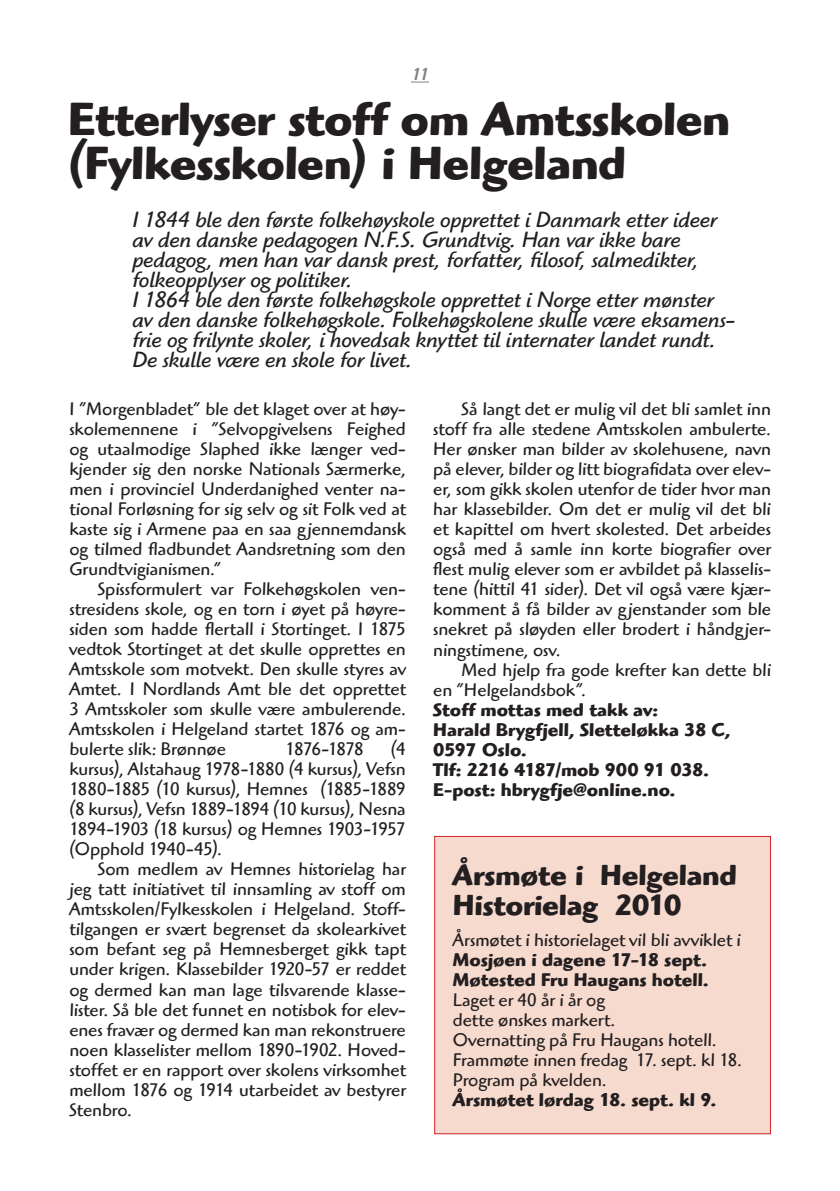
<style>
.page{position:relative;width:840px;height:1191px;background:#fff}
.page>*{position:absolute;margin:0;border:0;box-sizing:border-box;transform-origin:0 0}
.t1{font:700 48px/44px "Highlander Std";letter-spacing:-.01em;color:#231f20}
.t2{font:700 30px/30px "Highlander Std";letter-spacing:-.01em;color:#231f20}
.t3{font:italic 23px/20px "Highlander Std";letter-spacing:-.01em;color:#231f20}
.t4{font:19px/20px "Highlander Std";color:#231f20;text-align:justify}
.t5{font:700 19px/20px "Highlander Std";color:#231f20}
.t6{font:19px "Highlander Std";letter-spacing:-.045em;color:#231f20}
.t7{font:italic 500 18px "Highlander Std";color:#808285}
</style>
<div class="page">
<svg style="left:411px;top:82px;width:17px;height:1px"></svg>
<div style="left:434px;top:836px;width:336px;height:298px;background:#f7dace;border:1px solid #d1232a"></div>
<p class="t7" style="left:411px;top:64px;width:19px">11</p>
<h1 class="t1" style="left:68px;top:97px;width:663px">Etterlyser stoff om Amtsskolen (Fylkesskolen) i Helgeland</h1>
<p class="t3" style="left:132px;top:210px;width:604px">I 1844 ble den første folkehøyskole opprettet i Danmark etter ideer av den danske pedagogen N.F.S. Grundtvig. Han var ikke bare pedagog, men han var dansk prest, forfatter, filosof, salmedikter, folkeopplyser og politiker.<br>I 1864 ble den første folkehøgskole opprettet i Norge etter mønster av den danske folkehøgskole. Folkehøgskolene skulle være eksamens&shy;frie og frilynte skoler, i hovedsak knyttet til internater landet rundt.<br>De skulle være en skole for livet.</p>
<p class="t4" style="left:69px;top:399px;width:338px">I ”Morgenbladet” ble det klaget over at høy&shy;skolemennene i ”Selvopgivelsens Feighed og utaalmodige Slaphed ikke længer ved&shy;kjender sig den norske Nationals Særmerke, men i provinciel Underdanighed venter na&shy;tional Forløsning for sig selv og sit Folk ved at kaste sig i Armene paa en saa gjennemdansk og tilmed fladbundet Aandsretning som den Grundtvigianismen.”</p>
<p class="t4" style="left:69px;top:579px;width:338px;text-indent:28px">Spissformulert var Folkehøgskolen ven&shy;stresidens skole, og en torn i øyet på høyre&shy;siden som hadde flertall i Stortinget. I 1875 vedtok Stortinget at det skulle opprettes en Amtsskole som motvekt. Den skulle styres av Amtet. I Nordlands Amt ble det opprettet 3 Amtsskoler som skulle være ambulerende.<br>Amtsskolen i Helgeland startet 1876 og am&shy;bulerte slik: Brønnøe</p>
<p class="t4" style="left:69px;top:739px;width:338px;text-indent:321px">(4 kursus), Alstahaug 1978-1880 (4 kursus), Vefsn 1880-1885 (10 kursus), Hemnes (1885-1889 (8 kursus), Vefsn 1889-1894 (10 kursus), Nesna 1894-1903 (18 kursus) og Hemnes 1903-1957 (Opphold 1940-45).</p>
<p class="t4" style="left:69px;top:859px;width:338px;text-indent:28px">Som medlem av Hemnes historielag har jeg tatt initiativet til innsamling av stoff om Amtsskolen/Fylkesskolen i Helgeland. Stoff&shy;tilgangen er svært begrenset da skolearkivet som befant seg på Hemnesberget gikk tapt under krigen. Klassebilder 1920-57 er reddet og dermed kan man lage tilsvarende klasse&shy;lister. Så ble det funnet en notisbok for elev&shy;enes fravær og dermed kan man rekonstruere noen klasselister mellom 1890-1902. Hoved&shy;stoffet er en rapport over skolens virksomhet mellom 1876 og 1914 utarbeidet av bestyrer Stenbro.</p>
<p class="t6" style="left:285px;top:738px;width:80px">1876-1878</p>
<p class="t4" style="left:433px;top:399px;width:339px;text-indent:28px">Så langt det er mulig vil det bli samlet inn stoff fra alle stedene Amtsskolen ambulerte.<br>Her ønsker man bilder av skolehusene, navn på elever, bilder og litt biografidata over elev&shy;er, som gikk skolen utenfor de tider hvor man har klassebilder. Om det er mulig vil det bli et kapittel om hvert skolested. Det arbeides også med å samle inn korte biografier over flest mulig elever som er avbildet på klasselis&shy;tene (hittil 41 sider). Det vil også være kjær&shy;komment å få bilder av gjenstander som ble snekret på sløyden eller brodert i håndgjer&shy;ningstimene, osv.</p>
<p class="t4" style="left:433px;top:659px;width:339px;text-indent:28px">Med hjelp fra gode krefter kan dette bli en ”Helgelandsbok”.</p>
<p class="t5" style="left:433px;top:699px;width:299px">Stoff mottas med takk av:<br>Harald Brygfjell, Sletteløkka 38 C,<br>0597 Oslo.<br>Tlf: 2216 4187/mob 900 91 038.<br>E-post: hbrygfje@online.no.</p>
<h2 class="t2" style="left:452px;top:860px;width:285px">Årsmøte i Helgeland<br>Historielag 2010</h2>
<p class="t4" style="left:452px;top:930px;width:289px">Årsmøtet i historielaget vil bli avviklet i</p>
<p class="t5" style="left:452px;top:950px;width:257px">Mosjøen i dagene 17-18 sept.<br>Møtested Fru Haugans hotell.</p>
<p class="t4" style="left:452px;top:990px;width:290px;text-align:left">Laget er 40 år i år og<br>dette ønskes markert.<br>Overnatting på Fru Haugans hotell.<br>Frammøte innen fredag 17. sept. kl 18.<br>Program på kvelden.</p>
<p class="t5" style="left:452px;top:1090px;width:265px">Årsmøtet lørdag 18. sept. kl 9.</p>
</div>
